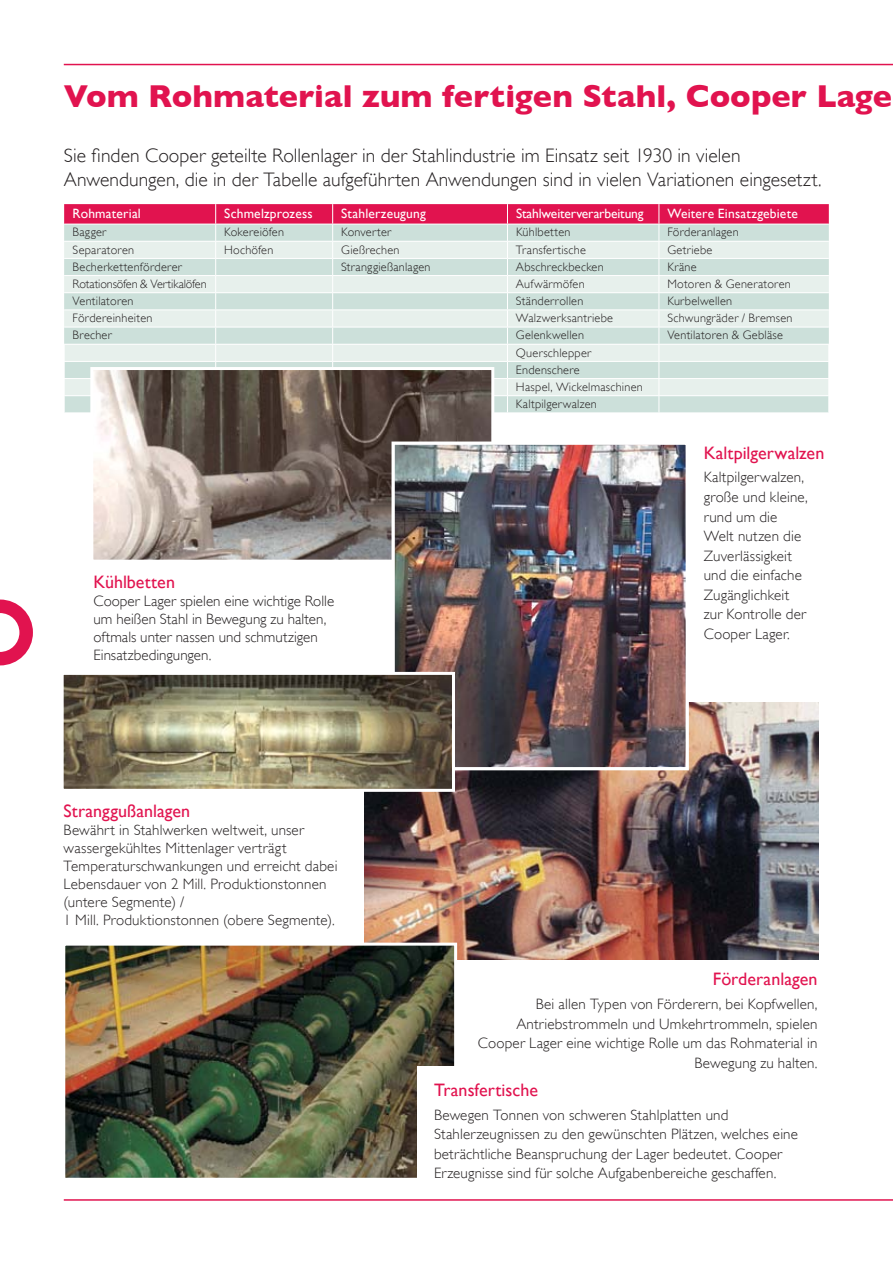
<style>
.page{position:relative;width:893px;height:1263px;background:#fff}
.page>*{position:absolute;margin:0;border:0;box-sizing:border-box;transform-origin:0 0}
.t1{font:700 32.25px "Gill Sans";color:#e1134f}
.t2{font:300 19.5px/24px "Gill Sans";letter-spacing:.005em;color:#231f20}
.t3{font:18px "Gill Sans";color:#e1134f}
.t4{font:300 15px/19.5px "Gill Sans";letter-spacing:.01em;color:#231f20}
.t5{font:13.5px "Gill Sans";letter-spacing:.01em;color:#fff}
.t6{font:300 12.15px/17.1px "Gill Sans";letter-spacing:.02em;color:#231f20}
.t7{font:300 12.15px "Gill Sans";letter-spacing:-.01em;color:#231f20}
</style>
<div class="page">
<svg style="left:0;top:599px;width:33px;height:66px"></svg>
<svg style="left:64px;top:204px;width:765px;height:208px;background:#dbd2d4"></svg>
<img style="left:364px;top:703px;width:455px;height:256px">
<hr style="left:64px;top:64px;width:829px;height:1px;background:#e1134f">
<hr style="left:64px;top:1199px;width:829px;height:2px;background:#e1134f">
<img style="left:94px;top:371px;width:396px;height:188px">
<div style="left:90px;top:367px;width:404px;height:196px;border:3px solid #fff"></div>
<img style="left:396px;top:445px;width:289px;height:321px">
<div style="left:392px;top:441px;width:297px;height:329px;border:3px solid #fff"></div>
<img style="left:66px;top:947px;width:387px;height:230px">
<div style="left:62px;top:943px;width:395px;height:238px;border:3px solid #fff"></div>
<img style="left:65px;top:676px;width:386px;height:112px">
<div style="left:61px;top:672px;width:394px;height:120px;border:3px solid #fff"></div>
<div style="left:417px;top:1067px;width:40px;height:116px;background:#fff"></div>
<h1 class="t1" style="left:64px;top:77px;width:830px">Vom Rohmaterial zum fertigen Stahl, Cooper Lage</h1>
<h2 class="t2" style="left:64px;top:144px;width:759px">Sie finden Cooper geteilte Rollenlager in der Stahlindustrie im Einsatz seit 1930 in vielen<br>Anwendungen, die in der Tabelle aufgeführten Anwendungen sind in vielen Variationen eingesetzt.</h2>
<p class="t5" style="left:73px;top:205px;width:70px">Rohmaterial</p>
<p class="t5" style="left:224px;top:205px;width:90px">Schmelzprozess</p>
<p class="t5" style="left:341px;top:205px;width:86px">Stahlerzeugung</p>
<p class="t5" style="left:516px;top:205px;width:129px">Stahlweiterverarbeitung</p>
<p class="t5" style="left:667px;top:205px;width:132px">Weitere Einsatzgebiete</p>
<p class="t6" style="left:73px;top:224px;width:35px">Bagger</p>
<p class="t6" style="left:224px;top:224px;width:61px">Kokereiöfen</p>
<p class="t6" style="left:341px;top:224px;width:52px">Konverter</p>
<p class="t6" style="left:516px;top:224px;width:56px">Kühlbetten</p>
<p class="t6" style="left:667px;top:224px;width:73px">Förderanlagen</p>
<p class="t6" style="left:73px;top:241px;width:63px">Separatoren</p>
<p class="t6" style="left:224px;top:241px;width:51px">Hochöfen</p>
<p class="t6" style="left:341px;top:241px;width:60px">Gießrechen</p>
<p class="t6" style="left:516px;top:241px;width:71px">Transfertische</p>
<p class="t6" style="left:667px;top:241px;width:46px">Getriebe</p>
<p class="t6" style="left:73px;top:258px;width:111px">Becherkettenförderer</p>
<p class="t6" style="left:341px;top:258px;width:91px">Stranggießanlagen</p>
<p class="t6" style="left:516px;top:258px;width:89px">Abschreckbecken</p>
<p class="t6" style="left:667px;top:258px;width:31px">Kräne</p>
<p class="t7" style="left:73px;top:277px;width:136px">Rotationsöfen &amp; Vertikalöfen</p>
<p class="t6" style="left:516px;top:275px;width:70px">Aufwärmöfen</p>
<p class="t6" style="left:667px;top:275px;width:125px">Motoren &amp; Generatoren</p>
<p class="t6" style="left:73px;top:292px;width:63px">Ventilatoren</p>
<p class="t6" style="left:516px;top:292px;width:69px">Ständerrollen</p>
<p class="t6" style="left:667px;top:292px;width:66px">Kurbelwellen</p>
<p class="t6" style="left:73px;top:309px;width:81px">Fördereinheiten</p>
<p class="t6" style="left:516px;top:309px;width:99px">Walzwerksantriebe</p>
<p class="t6" style="left:667px;top:309px;width:127px">Schwungräder / Bremsen</p>
<p class="t6" style="left:73px;top:327px;width:41px">Brecher</p>
<p class="t6" style="left:516px;top:327px;width:70px">Gelenkwellen</p>
<p class="t6" style="left:667px;top:327px;width:117px">Ventilatoren &amp; Gebläse</p>
<p class="t6" style="left:516px;top:344px;width:128px">Querschlepper<br>Endenschere<br>Haspel, Wickelmaschinen<br>Kaltpilgerwalzen</p>
<p class="t3" style="left:94px;top:571px;width:83px">Kühlbetten</p>
<p class="t4" style="left:94px;top:592px;width:242px;line-height:18px">Cooper Lager spielen eine wichtige Rolle um heißen Stahl in Bewegung zu halten, oftmals unter nassen und schmutzigen Einsatzbedingungen.</p>
<p class="t3" style="left:64px;top:800px;width:128px">Stranggußanlagen</p>
<p class="t4" style="left:64px;top:821px;width:275px;line-height:18px">Bewährt in Stahlwerken weltweit, unser wassergekühltes Mittenlager verträgt Temperaturschwankungen und erreicht dabei Lebensdauer von 2 Mill. Produktionstonnen (untere Segmente) /<br>1 Mill. Produktionstonnen (obere Segmente).</p>
<p class="t3" style="left:704px;top:442px;width:122px">Kaltpilgerwalzen</p>
<p class="t4" style="left:704px;top:468px;width:106px">Kaltpilgerwalzen, große und kleine, rund um die<br>Welt nutzen die<br>Zuverlässigkeit und die einfache<br>Zugänglichkeit zur Kontrolle der<br>Cooper Lager.</p>
<p class="t3" style="left:713px;top:969px;width:106px">Förderanlagen</p>
<p class="t4" style="left:478px;top:994px;width:341px;text-align:right">Bei allen Typen von Förderern, bei Kopfwellen, Antriebstrommeln und Umkehrtrommeln, spielen Cooper Lager eine wichtige Rolle um das Rohmaterial in Bewegung zu halten.</p>
<p class="t3" style="left:434px;top:1079px;width:105px">Transfertische</p>
<p class="t4" style="left:434px;top:1105px;width:365px">Bewegen Tonnen von schweren Stahlplatten und Stahlerzeugnissen zu den gewünschten Plätzen, welches eine beträchtliche Beanspruchung der Lager bedeutet. Cooper Erzeugnisse sind für solche Aufgabenbereiche geschaffen.</p>
</div>
